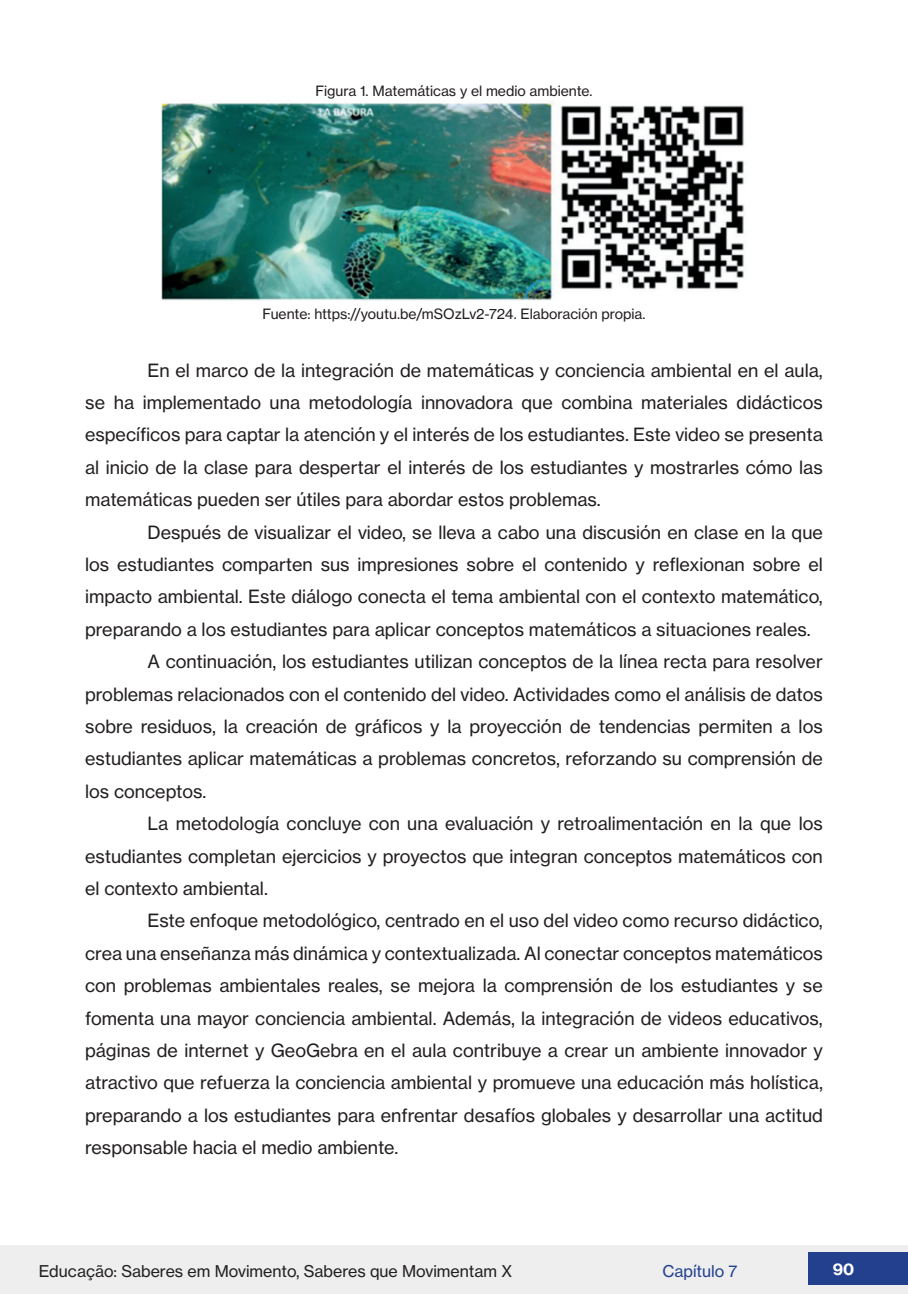
<style>
.page{position:relative;width:908px;height:1304px;background:#fff}
.page>*{position:absolute;margin:0;border:0;box-sizing:border-box;transform-origin:0 0}
.t1{font:18px/32.4px "N Haas Grotesk TX Pro 55 Rg";color:#231f20;text-align:justify}
.t2{font:16px "N Haas Grotesk TX Pro 55 Rg";color:#231f20}
.t3{font:16px "N Haas Grotesk TX Pro 55 Rg";color:#23408f}
.t4{font:16px "N Haas Grotesk TX Pro 75 Bd";color:#fff}
.t5{font:14px "N Haas Grotesk TX Pro 55 Rg";color:#231f20}
</style>
<div class="page">
<div style="left:0;top:1245px;width:907px;height:49px;background:#edeeed"></div>
<div style="left:808px;top:1252px;width:99px;height:33px;background:#23408f"></div>
<img style="left:161px;top:102px;width:583px;height:198px">
<p class="t5" style="left:315px;top:82px;width:278px">Figura 1. Matemáticas y el medio ambiente.</p>
<p class="t5" style="left:262px;top:305px;width:384px">Fuente: https://youtu.be/mSOzLv2-724. Elaboración propia.</p>
<p class="t1" style="left:85px;top:354px;width:739px;text-indent:62px">En el marco de la integración de matemáticas y conciencia ambiental en el aula, se ha implementado una metodología innovadora que combina materiales didácticos específicos para captar la atención y el interés de los estudiantes. Este video se presenta al inicio de la clase para despertar el interés de los estudiantes y mostrarles cómo las matemáticas pueden ser útiles para abordar estos problemas.</p>
<p class="t1" style="left:147px;top:516px;width:676px">Después de visualizar el video, se lleva a cabo una discusión en clase en la que</p>
<p class="t1" style="left:85px;top:548px;width:739px">los estudiantes comparten sus impresiones sobre el contenido y reflexionan sobre el</p>
<p class="t1" style="left:85px;top:581px;width:739px">impacto ambiental. Este diálogo conecta el tema ambiental con el contexto matemático,</p>
<p class="t1" style="left:85px;top:613px;width:726px">preparando a los estudiantes para aplicar conceptos matemáticos a situaciones reales.</p>
<p class="t1" style="left:147px;top:645px;width:676px">A continuación, los estudiantes utilizan conceptos de la línea recta para resolver</p>
<p class="t1" style="left:85px;top:678px;width:739px">problemas relacionados con el contenido del video. Actividades como el análisis de datos</p>
<p class="t1" style="left:85px;top:710px;width:738px">sobre residuos, la creación de gráficos y la proyección de tendencias permiten a los</p>
<p class="t1" style="left:85px;top:743px;width:739px">estudiantes aplicar matemáticas a problemas concretos, reforzando su comprensión de</p>
<p class="t1" style="left:85px;top:775px;width:123px">los conceptos.</p>
<p class="t1" style="left:147px;top:807px;width:676px">La metodología concluye con una evaluación y retroalimentación en la que los</p>
<p class="t1" style="left:85px;top:840px;width:739px">estudiantes completan ejercicios y proyectos que integran conceptos matemáticos con</p>
<p class="t1" style="left:85px;top:872px;width:184px">el contexto ambiental.</p>
<p class="t1" style="left:147px;top:905px;width:676px">Este enfoque metodológico, centrado en el uso del video como recurso didáctico,</p>
<p class="t1" style="left:85px;top:937px;width:739px">crea una enseñanza más dinámica y contextualizada. Al conectar conceptos matemáticos</p>
<p class="t1" style="left:85px;top:969px;width:738px">con problemas ambientales reales, se mejora la comprensión de los estudiantes y se</p>
<p class="t1" style="left:85px;top:1002px;width:739px">fomenta una mayor conciencia ambiental. Además, la integración de videos educativos,</p>
<p class="t1" style="left:85px;top:1034px;width:739px">páginas de internet y GeoGebra en el aula contribuye a crear un ambiente innovador y</p>
<p class="t1" style="left:85px;top:1067px;width:739px">atractivo que refuerza la conciencia ambiental y promueve una educación más holística,</p>
<p class="t1" style="left:85px;top:1099px;width:739px">preparando a los estudiantes para enfrentar desafíos globales y desarrollar una actitud</p>
<p class="t1" style="left:85px;top:1131px;width:314px">responsable hacia el medio ambiente.</p>
<p class="t2" style="left:39px;top:1261px;width:474px">Educação: Saberes em Movimento, Saberes que Movimentam X</p>
<p class="t3" style="left:662px;top:1261px;width:77px">Capítulo 7</p>
<p class="t4" style="left:832px;top:1259px;width:23px">90</p>
</div>
